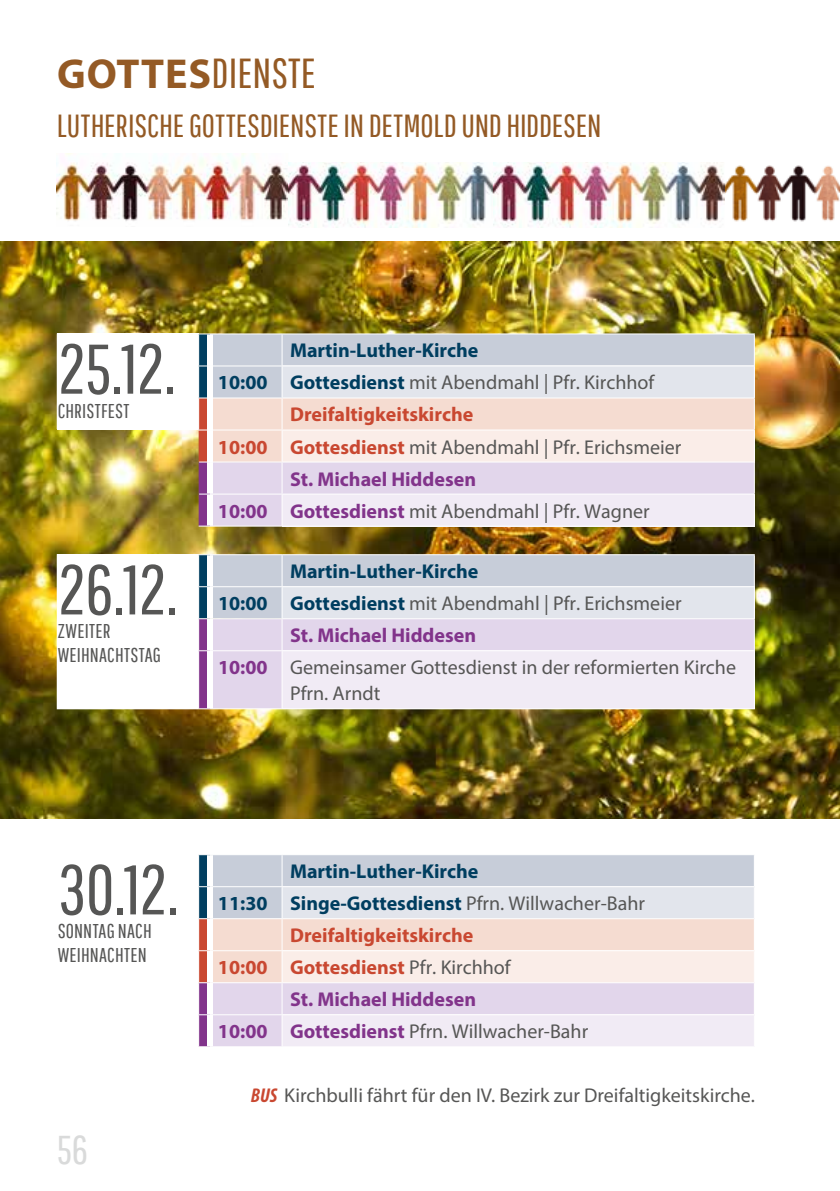
<style>
.page{position:relative;width:840px;height:1191px;background:#fff}
.page>*{position:absolute;margin:0;border:0;box-sizing:border-box;transform-origin:0 0}
.t1{font:70px "Pathway Gothic One";letter-spacing:-.015em;color:#565655}
.t2{font:42px "Pathway Gothic One";color:#945a25}
.t3{font:40.2px "Pathway Gothic One";color:#d9dada}
.t4{font:32px "Pathway Gothic One";letter-spacing:-.005em;color:#945a25}
.t5{font:20px "Myriad Pro";color:#565655}
.t6{font:700 20px "Myriad Pro";color:#003e60}
.t7{font:700 20px "Myriad Pro";color:#c94831}
.t8{font:700 20px "Myriad Pro";color:#82348b}
.t9{font:20px/24px "Pathway Gothic One";letter-spacing:.015em;color:#565655}
.s1{font-family:"Myriad Pro";font-weight:700}
.s2{font-weight:700;color:#003e60}
.s3{font-weight:700;color:#c94831}
.s4{font-weight:700;color:#82348b}
.s5{font-weight:400;color:#565655}
.s6{font-weight:700;font-style:italic;font-stretch:condensed;color:#c94831}
</style>
<div class="page">
<img style="left:57px;top:153px;width:231px;height:68px">
<img style="left:724px;top:165px;width:115px;height:57px">
<img style="left:288px;top:163px;width:205px;height:65px">
<img style="left:493px;top:163px;width:231px;height:65px">
<svg style="left:198px;top:854px;width:556px;height:193px;background:#e5dce2"></svg>
<hr style="left:210px;top:1046px;width:72px;height:1px;background:#fff">
<hr style="left:282px;top:1046px;width:472px;height:1px;background:#fff">
<div style="left:207px;top:855px;width:6px;height:31px;background:#fff"></div>
<div style="left:207px;top:886px;width:6px;height:32px;background:#fff"></div>
<div style="left:207px;top:918px;width:6px;height:32px;background:#fff"></div>
<div style="left:207px;top:950px;width:6px;height:32px;background:#fff"></div>
<div style="left:207px;top:982px;width:6px;height:32px;background:#fff"></div>
<div style="left:207px;top:1014px;width:6px;height:32px;background:#fff"></div>
<hr style="left:282px;top:1014px;width:472px;height:1px;background:#fff">
<hr style="left:281px;top:1015px;width:1px;height:31px;background:#fff">
<hr style="left:753px;top:1015px;width:1px;height:31px;background:#fff">
<hr style="left:281px;top:919px;width:1px;height:31px;background:#fff">
<hr style="left:281px;top:951px;width:1px;height:31px;background:#fff">
<hr style="left:282px;top:918px;width:472px;height:1px;background:#fff">
<hr style="left:753px;top:919px;width:1px;height:31px;background:#fff">
<hr style="left:753px;top:951px;width:1px;height:31px;background:#fff">
<img style="left:0;top:241px;width:839px;height:577px">
<div style="left:57px;top:555px;width:141px;height:154px;background:#fff"></div>
<hr style="left:57px;top:554px;width:141px;height:1px;background:#fff">
<svg style="left:198px;top:554px;width:556px;height:155px;background:#dfdbe8"></svg>
<hr style="left:210px;top:708px;width:72px;height:1px;background:#fff">
<hr style="left:282px;top:708px;width:472px;height:1px;background:#fff">
<div style="left:207px;top:555px;width:6px;height:32px;background:#fff"></div>
<div style="left:207px;top:587px;width:6px;height:32px;background:#fff"></div>
<div style="left:207px;top:619px;width:6px;height:32px;background:#fff"></div>
<div style="left:207px;top:651px;width:6px;height:57px;background:#fff"></div>
<hr style="left:282px;top:650px;width:472px;height:1px;background:#fff">
<hr style="left:281px;top:651px;width:1px;height:57px;background:#fff">
<hr style="left:753px;top:651px;width:1px;height:57px;background:#fff">
<div style="left:57px;top:334px;width:141px;height:96px;background:#fff"></div>
<svg style="left:198px;top:333px;width:556px;height:193px;background:#e5dce2"></svg>
<hr style="left:57px;top:333px;width:141px;height:1px;background:#fff">
<hr style="left:198px;top:334px;width:1px;height:31px;background:#fff">
<hr style="left:198px;top:366px;width:1px;height:31px;background:#fff">
<hr style="left:198px;top:398px;width:1px;height:31px;background:#fff">
<hr style="left:282px;top:525px;width:472px;height:1px;background:#fff">
<h2 class="t2" style="left:57px;top:48px;width:260px"><span class="s1">GOTTES</span>DIENSTE</h2>
<h3 class="t4" style="left:57px;top:107px;width:546px">LUTHERISCHE GOTTESDIENSTE IN DETMOLD UND HIDDESEN</h3>
<h1 class="t1" style="left:58px;top:327px;width:119px">25.12.</h1>
<p class="t9" style="left:58px;top:398px;width:73px">CHRISTFEST</p>
<h1 class="t1" style="left:58px;top:547px;width:121px">26.12.</h1>
<p class="t9" style="left:58px;top:619px;width:105px">ZWEITER<br>WEIHNACHTSTAG</p>
<p class="t6" style="left:290px;top:338px;width:190px">Martin-Luther-Kirche</p>
<p class="t5" style="left:218px;top:370px;width:437px"><span class="s2">10:00 Gottesdienst</span> mit Abendmahl | Pfr. Kirchhof</p>
<p class="t7" style="left:290px;top:402px;width:185px">Dreifaltigkeitskirche</p>
<p class="t5" style="left:218px;top:434px;width:464px"><span class="s3">10:00 Gottesdienst</span> mit Abendmahl | Pfr. Erichsmeier</p>
<p class="t8" style="left:290px;top:466px;width:187px">St. Michael Hiddesen</p>
<p class="t5" style="left:218px;top:498px;width:433px"><span class="s4">10:00 Gottesdienst</span> mit Abendmahl | Pfr. Wagner</p>
<p class="t6" style="left:290px;top:558px;width:190px">Martin-Luther-Kirche</p>
<p class="t5" style="left:218px;top:591px;width:465px"><span class="s2">10:00 Gottesdienst</span> mit Abendmahl | Pfr. Erichsmeier</p>
<p class="t8" style="left:290px;top:622px;width:187px">St. Michael Hiddesen</p>
<p class="t5" style="left:218px;top:655px;width:519px"><span class="s4">10:00</span> Gemeinsamer Gottesdienst in der reformierten Kirche</p>
<p class="t5" style="left:290px;top:681px;width:92px">Pfrn. Arndt</p>
<h1 class="t1" style="left:58px;top:847px;width:122px">30.12.</h1>
<p class="t9" style="left:58px;top:919px;width:95px">SONNTAG NACH<br>WEIHNACHTEN</p>
<h3 class="t3" style="left:57px;top:1125px;width:33px">56</h3>
<p class="t6" style="left:290px;top:858px;width:190px">Martin-Luther-Kirche</p>
<p class="t6" style="left:218px;top:890px;width:428px">11:30 Singe-Gottesdienst <span class="s5">Pfrn. Willwacher-Bahr</span></p>
<p class="t7" style="left:290px;top:922px;width:185px">Dreifaltigkeitskirche</p>
<p class="t7" style="left:218px;top:954px;width:294px">10:00 Gottesdienst <span class="s5">Pfr. Kirchhof</span></p>
<p class="t8" style="left:290px;top:986px;width:187px">St. Michael Hiddesen</p>
<p class="t5" style="left:218px;top:1019px;width:371px"><span class="s4">10:00 Gottesdienst</span> Pfrn. Willwacher-Bahr</p>
<p class="t5" style="left:251px;top:1083px;width:505px"><span class="s6">BUS</span> Kirchbulli fährt für den IV. Bezirk zur Dreifaltigkeitskirche.</p>
</div>
